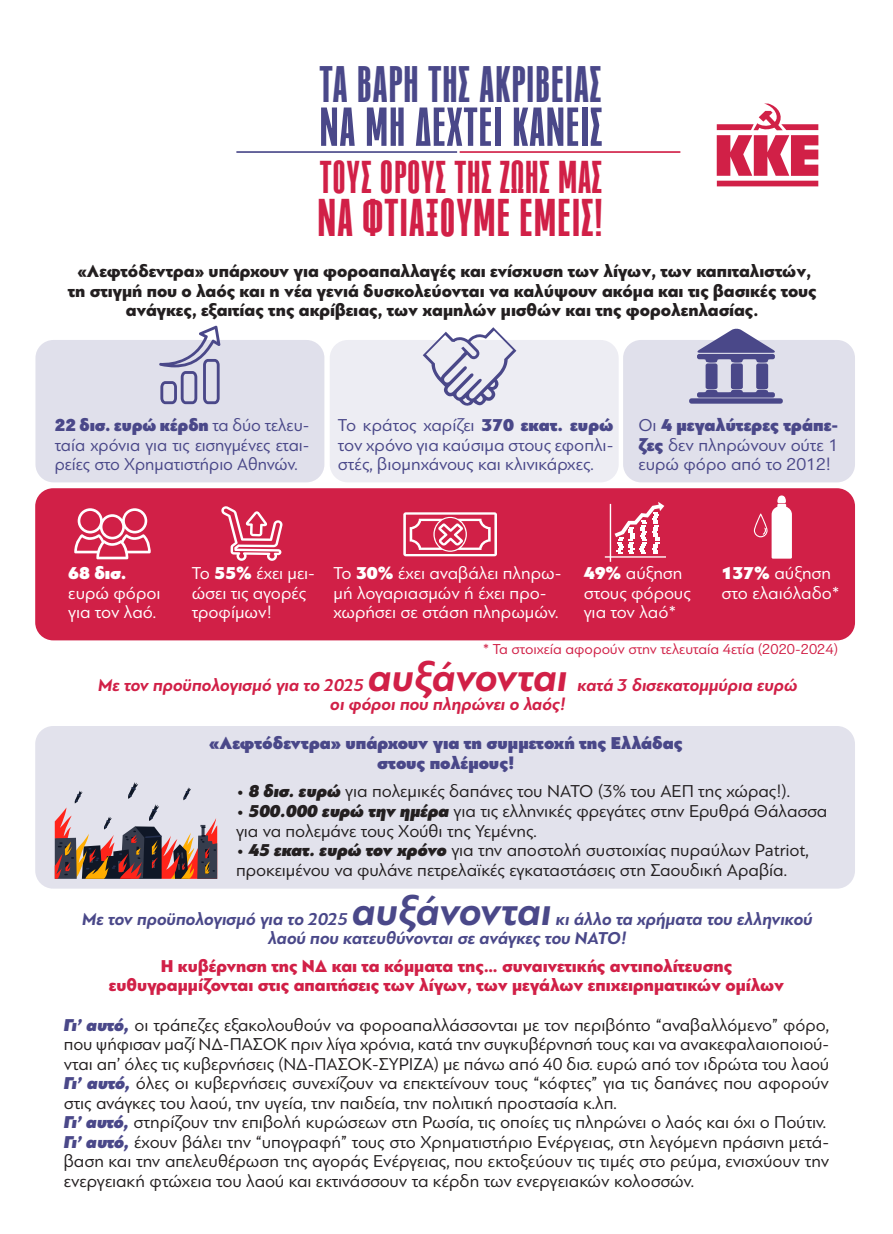
<style>
.page{position:relative;width:893px;height:1234px;background:#fff}
.page>*{position:absolute;margin:0;border:0;box-sizing:border-box;transform-origin:0 0}
.t1{font:300 51.15px "PF Fusion Sans Pro";letter-spacing:.02em;color:#4a4889}
.t2{font:300 49.5px "PF Fusion Sans Pro";letter-spacing:.02em;color:#d12047}
.t3{font:300 47.85px "PF Fusion Sans Pro";letter-spacing:.02em;color:#4a4889}
.t4{font:300 42.9px "PF Fusion Sans Pro";letter-spacing:.02em;color:#d12047}
.t5{font:italic 700 42px "PF Bague Sans Pro";letter-spacing:-.01em;color:#d12047}
.t6{font:italic 700 42px "PF Bague Sans Pro";letter-spacing:-.01em;color:#4a4889}
.t7{font:18px/19.5px "PF Bague Sans Pro";color:#231f20;text-align:justify}
.t8{font:18px/19.5px "PF Bague Sans Pro";color:#4a4889;text-align:justify}
.t9{font:900 18px/19.5px "PF Bague Sans Pro";color:#231f20;text-align:center}
.t10{font:18px/19.5px "PF Bague Sans Pro";color:#fff}
.t11{font:900 18px "PF Bague Sans Pro";color:#d12047}
.t12{font:italic 700 18px/19.5px "PF Bague Sans Pro";letter-spacing:-.01em;color:#4a4889}
.t13{font:italic 700 18px "PF Bague Sans Pro";color:#d12047}
.t14{font:900 18px "PF Bague Sans Pro";color:#4a4889}
.t15{font:15px "PF Bague Sans Pro";color:#d12047}
.s1{font-weight:900}
.s2{font-weight:900;font-style:italic}
.s3{font-weight:900;font-style:italic;color:#4a4889}
</style>
<div class="page">
<div style="left:623px;top:340px;width:232px;height:142px;background:#e0e0eb;border-radius:18px"></div>
<div style="left:330px;top:340px;width:289px;height:142px;background:#ededf3;border-radius:18px"></div>
<div style="left:35px;top:725px;width:820px;height:163px;background:#e2e2ec;border-radius:18px"></div>
<div style="left:35px;top:488px;width:820px;height:152px;background:#d12047;border-radius:18px"></div>
<div style="left:35px;top:340px;width:289px;height:142px;background:#e0e0eb;border-radius:18px"></div>
<svg style="left:159px;top:325px;width:61px;height:79px"></svg>
<svg style="left:423px;top:327px;width:93px;height:79px"></svg>
<div style="left:731px;top:363px;width:12px;height:26px;background:#4a4889;border-radius:2px"></div>
<div style="left:756px;top:363px;width:12px;height:26px;background:#4a4889;border-radius:2px"></div>
<div style="left:706px;top:363px;width:11px;height:26px;background:#4a4889;border-radius:2px"></div>
<svg style="left:697px;top:389px;width:78px;height:8px"></svg>
<svg style="left:697px;top:328px;width:78px;height:34px"></svg>
<div style="left:689px;top:398px;width:94px;height:5px;background:#4a4889;border-radius:2px"></div>
<svg style="left:74px;top:508px;width:77px;height:51px"></svg>
<svg style="left:221px;top:506px;width:62px;height:54px"></svg>
<svg style="left:403px;top:512px;width:94px;height:44px"></svg>
<svg style="left:605px;top:502px;width:61px;height:59px"></svg>
<svg style="left:754px;top:495px;width:38px;height:63px"></svg>
<svg style="left:55px;top:782px;width:162px;height:96px"></svg>
<hr style="left:236px;top:151px;width:221px;height:2px;background:#4a4889">
<hr style="left:460px;top:151px;width:220px;height:2px;background:#d12047">
<div style="left:717px;top:181px;width:101px;height:5px;background:#d12047"></div>
<svg style="left:717px;top:103px;width:101px;height:73px"></svg>
<p class="t3" style="left:320px;top:57px;width:283px">ΤΑ ΒΆΡΗ ΤΗΣ ΑΚΡΊΒΕΙΑΣ</p>
<p class="t1" style="left:320px;top:97px;width:284px">ΝΑ ΜΗ ΔΕΧΤΕΊ ΚΑΝΕΊΣ</p>
<p class="t4" style="left:320px;top:152px;width:283px">ΤΟΥΣ ΌΡΟΥΣ ΤΗΣ ΖΩΉΣ ΜΑΣ</p>
<p class="t2" style="left:318px;top:189px;width:287px">ΝΑ ΦΤΙΆΞΟΥΜΕ ΕΜΕΊΣ!</p>
<p class="t9" style="left:68px;top:262px;width:750px">«Λεφτόδεντρα» υπάρχουν για φοροαπαλλαγές και ενίσχυση των λίγων, των καπιταλιστών, τη στιγμή που ο λαός και η νέα γενιά δυσκολεύονται να καλύψουν ακόμα και τις βασικές τους ανάγκες, εξαιτίας της ακρίβειας, των χαμηλών μισθών και της φορολεηλασίας.</p>
<p class="t8" style="left:55px;top:415px;width:256px"><span class="s1">22 δισ. ευρώ κέρδη</span> τα δύο τελευ&shy;ταία χρόνια για τις εισηγμένες εται&shy;ρείες στο Χρηματιστήριο Αθηνών.</p>
<p class="t8" style="left:338px;top:415px;width:277px">Το κράτος χαρίζει <span class="s1">370 εκατ. ευρώ </span>τον χρόνο για καύσιμα στους εφοπλι&shy;στές, βιομηχάνους και κλινικάρχες.</p>
<p class="t8" style="left:638px;top:415px;width:201px">Οι <span class="s1">4 μεγαλύτερες τράπε&shy;ζες</span> δεν πληρώνουν ούτε 1 ευρώ φόρο από το 2012!</p>
<p class="t10" style="left:68px;top:563px;width:94px"><span class="s1">68 δισ. </span>ευρώ φόροι για τον λαό.</p>
<p class="t10" style="left:192px;top:563px;width:125px">Το <span class="s1">55%</span> έχει μει&shy;ώσει τις αγορές τροφίμων!</p>
<p class="t10" style="left:333px;top:563px;width:229px">Το <span class="s1">30%</span> έχει αναβάλει πληρω&shy;μή λογαριασμών ή έχει προ&shy;χωρήσει σε στάση πληρωμών.</p>
<p class="t10" style="left:584px;top:563px;width:109px"><span class="s1">49%</span> αύξηση στους φόρους για τον λαό*</p>
<p class="t10" style="left:721px;top:563px;width:120px"><span class="s1">137%</span> αύξηση στο ελαιόλαδο*</p>
<p class="t15" style="left:483px;top:640px;width:357px">* Τα στοιχεία αφορούν στην τελευταία 4ετία (2020-2024)</p>
<p class="t13" style="left:98px;top:673px;width:267px">Με τον προϋπολογισμό για το 2025</p>
<p class="t5" style="left:368px;top:651px;width:201px">αυξάνονται</p>
<p class="t13" style="left:578px;top:673px;width:222px">κατά 3 δισεκατομμύρια ευρώ</p>
<p class="t13" style="left:330px;top:693px;width:237px">οι φόροι που πληρώνει ο λαός!</p>
<p class="t14" style="left:209px;top:731px;width:475px">«Λεφτόδεντρα» υπάρχουν για τη συμμετοχή της Ελλάδας</p>
<p class="t14" style="left:377px;top:751px;width:139px">στους πολέμους!</p>
<p class="t7" style="left:236px;top:781px;width:556px">• <span class="s2">8 δισ. ευρώ</span> για πολεμικές δαπάνες του ΝΑΤΟ (3% του ΑΕΠ της χώρας!).</p>
<p class="t7" style="left:236px;top:801px;width:593px">• <span class="s2">500.000 ευρώ την ημέρα</span> για τις ελληνικές φρεγάτες στην Ερυθρά Θάλασσα</p>
<p class="t7" style="left:236px;top:820px;width:302px">για να πολεμάνε τους Χούθι της Υεμένης.</p>
<p class="t7" style="left:236px;top:840px;width:574px">• <span class="s2">45 εκατ. ευρώ τον χρόνο</span> για την αποστολή συστοιχίας πυραύλων Patriot,</p>
<p class="t7" style="left:236px;top:859px;width:552px">προκειμένου να φυλάνε πετρελαϊκές εγκαταστάσεις στη Σαουδική Αραβία.</p>
<p class="t12" style="left:82px;top:909px;width:267px">Με τον προϋπολογισμό για το 2025</p>
<p class="t6" style="left:352px;top:885px;width:201px">αυξάνονται</p>
<p class="t12" style="left:268px;top:909px;width:546px;text-indent:288px">κι άλλο τα χρήματα του ελληνικού λαού που κατευθύνονται σε ανάγκες του ΝΑΤΟ!</p>
<p class="t11" style="left:161px;top:954px;width:573px">Η κυβέρνηση της ΝΔ και τα κόμματα της… συναινετικής αντιπολίτευσης</p>
<p class="t11" style="left:109px;top:974px;width:677px">ευθυγραμμίζονται στις απαιτήσεις των λίγων, των μεγάλων επιχειρηματικών ομίλων</p>
<p class="t7" style="left:64px;top:1014px;width:767px"><span class="s3">Γι’ αυτό,</span> οι τράπεζες εξακολουθούν να φοροαπαλλάσσονται με τον περιβόητο “αναβαλλόμενο” φόρο, που ψήφισαν μαζί ΝΔ-ΠΑΣΟΚ πριν λίγα χρόνια, κατά την συγκυβέρνησή τους και να ανακεφαλαιοποιού&shy;νται απ’ όλες τις κυβερνήσεις (ΝΔ-ΠΑΣΟΚ-ΣΥΡΙΖΑ) με πάνω από 40 δισ. ευρώ από τον ιδρώτα του λαού</p>
<p class="t7" style="left:64px;top:1073px;width:767px"><span class="s3">Γι’ αυτό,</span> όλες οι κυβερνήσεις συνεχίζουν να επεκτείνουν τους “κόφτες” για τις δαπάνες που αφορούν στις ανάγκες του λαού, την υγεία, την παιδεία, την πολιτική προστασία κ.λπ.</p>
<p class="t7" style="left:64px;top:1112px;width:764px"><span class="s3">Γι’ αυτό,</span> στηρίζουν την επιβολή κυρώσεων στη Ρωσία, τις οποίες τις πληρώνει ο λαός και όχι ο Πούτιν.</p>
<p class="t7" style="left:64px;top:1131px;width:767px"><span class="s3">Γι’ αυτό,</span> έχουν βάλει την “υπογραφή” τους στο Χρηματιστήριο Ενέργειας, στη λεγόμενη πράσινη μετά&shy;βαση και την απελευθέρωση της αγοράς Ενέργειας, που εκτοξεύουν τις τιμές στο ρεύμα, ενισχύουν την ενεργειακή φτώχεια του λαού και εκτινάσσουν τα κέρδη των ενεργειακών κολοσσών.</p>
</div>
